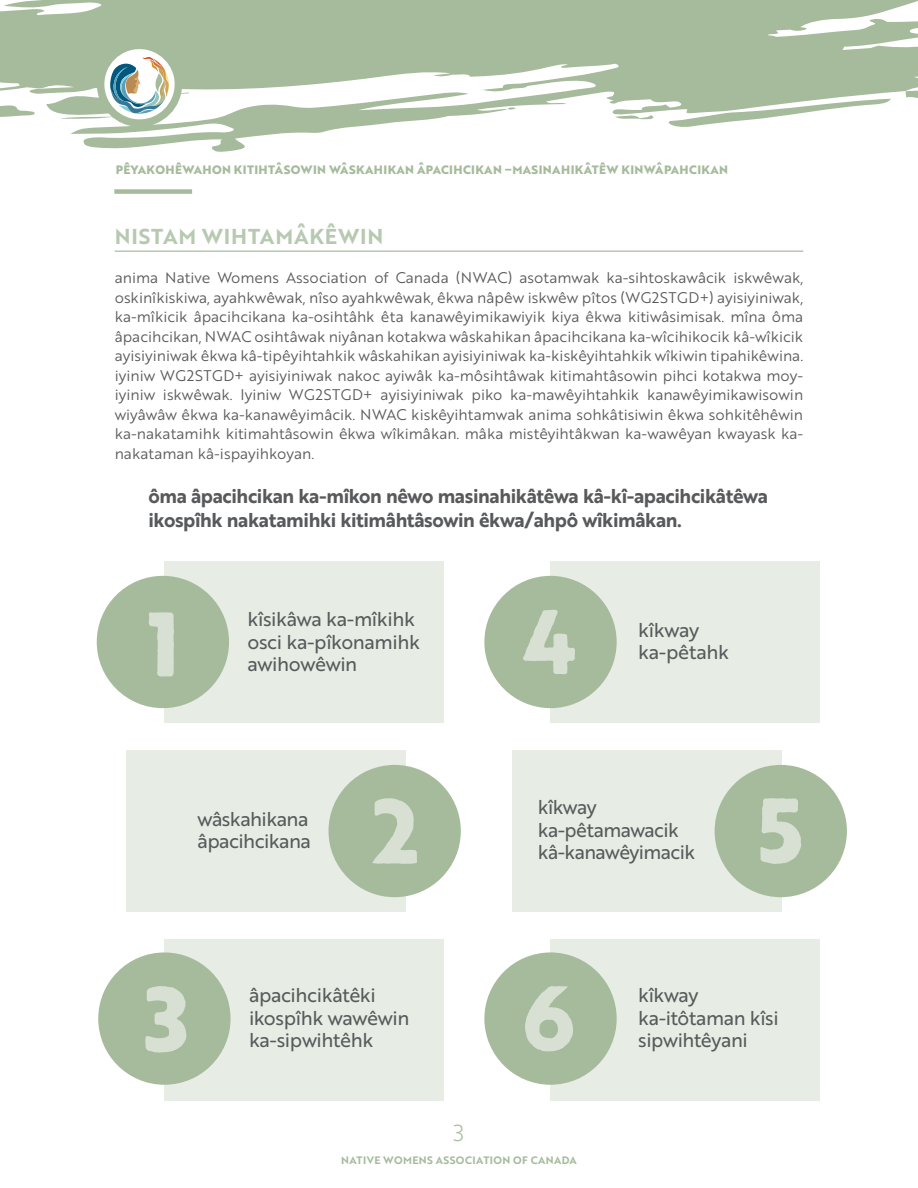
<style>
.page{position:relative;width:918px;height:1188px;background:#fff}
.page>*{position:absolute;margin:0;border:0;box-sizing:border-box;transform-origin:0 0}
.t1{font:22.5px "Brother 1816 Light";color:#a5bb9c}
.t2{font:21px "Brother 1816 Bold";letter-spacing:.04em;color:#b7c9b0}
.t3{font:19.5px/22.5px "Brother 1816 Regular";letter-spacing:-.02em;color:#58595b}
.t4{font:19.5px/24px "Brother 1816 Bold";letter-spacing:-.02em;color:#58595b}
.t5{font:15px/19.5px "Brother 1816 Book";color:#58595b;text-align:justify}
.t6{font:700 11.85px "Brother 1816 Extra";letter-spacing:.035em;color:#a5bb9c}
.t7{font:10.5px "Brother 1816 Bold";letter-spacing:.04em;color:#a5bb9c}
</style>
<div class="page">
<svg style="left:0;top:0;width:918px;height:152px;fill:#a5bb9c"></svg>
<svg style="left:181px;top:92px;width:8px;height:2px"></svg>
<svg style="left:615px;top:113px;width:39px;height:8px"></svg>
<svg style="left:508px;top:107px;width:8px;height:3px"></svg>
<svg style="left:101px;top:45px;width:77px;height:78px"></svg>
<div style="left:97px;top:42px;width:85px;height:85px;border:8px solid #a5bb9c;border-radius:50%"></div>
<div style="left:106px;top:51px;width:67px;height:66px;background:#fff;border-radius:50%"></div>
<svg style="left:46px;top:57px;width:123px;height:62px"></svg>
<div style="left:114px;top:189px;width:78px;height:5px;background:#a5bb9c"></div>
<div style="left:551px;top:939px;width:269px;height:162px;background:#e7ece4"></div>
<div style="left:164px;top:939px;width:280px;height:162px;background:#e7ece4"></div>
<div style="left:512px;top:750px;width:270px;height:162px;background:#e7ece4"></div>
<div style="left:126px;top:750px;width:280px;height:162px;background:#e7ece4"></div>
<div style="left:551px;top:561px;width:269px;height:162px;background:#e7ece4"></div>
<hr style="left:115px;top:250px;width:688px;height:2px;background:#b7c9b0">
<div style="left:484px;top:576px;width:133px;height:132px;background:#a5bb9c;border-radius:50%"></div>
<svg style="left:523px;top:610px;width:52px;height:64px"></svg>
<div style="left:715px;top:765px;width:132px;height:132px;background:#a5bb9c;border-radius:50%"></div>
<svg style="left:760px;top:798px;width:41px;height:66px"></svg>
<div style="left:484px;top:952px;width:133px;height:133px;background:#a5bb9c;border-radius:50%"></div>
<svg style="left:525px;top:986px;width:48px;height:65px"></svg>
<div style="left:329px;top:765px;width:132px;height:132px;background:#a5bb9c;border-radius:50%"></div>
<svg style="left:372px;top:798px;width:45px;height:66px"></svg>
<div style="left:98px;top:952px;width:133px;height:133px;background:#a5bb9c;border-radius:50%"></div>
<svg style="left:145px;top:986px;width:41px;height:67px"></svg>
<div style="left:164px;top:561px;width:280px;height:162px;background:#e7ece4"></div>
<div style="left:97px;top:576px;width:132px;height:132px;background:#a5bb9c;border-radius:50%"></div>
<svg style="left:149px;top:612px;width:25px;height:65px"></svg>
<p class="t6" style="left:116px;top:161px;width:614px">PÊYAKOHÊWAHON KITIHTÂSOWIN WÂSKAHIKAN ÂPACIHCIKAN –MASINAHIKÂTÊW KINWÂPAHCIKAN</p>
<h2 class="t2" style="left:115px;top:220px;width:270px">NISTAM WIHTAMÂKÊWIN</h2>
<p class="t5" style="left:115px;top:268px;width:690px">anima Native Womens Association of Canada (NWAC) asotamwak ka-sihtoskawâcik iskwêwak, oskinîkiskiwa, ayahkwêwak, nîso ayahkwêwak, êkwa nâpêw iskwêw pîtos (WG2STGD+) ayisiyiniwak, ka-mîkicik âpacihcikana ka-osihtâhk êta kanawêyimikawiyik kiya êkwa kitiwâsimisak. mîna ôma âpacihcikan, NWAC osihtâwak niyânan kotakwa wâskahikan âpacihcikana ka-wîcihikocik kâ-wîkicik ayisiyiniwak êkwa kâ-tipêyihtahkik wâskahikan ayisiyiniwak ka-kiskêyihtahkik wîkiwin tipahikêwina. iyiniw WG2STGD+ ayisiyiniwak nakoc ayiwâk ka-môsihtâwak kitimahtâsowin pihci kotakwa moy&shy;iyiniw iskwêwak. Iyiniw WG2STGD+ ayisiyiniwak piko ka-mawêyihtahkik kanawêyimikawisowin wiyâwâw êkwa ka-kanawêyimâcik. NWAC kiskêyihtamwak anima sohkâtisiwin êkwa sohkitêhêwin ka-nakatamihk kitimahtâsowin êkwa wîkimâkan. mâka mistêyihtâkwan ka-wawêyan kwayask ka&shy;nakataman kâ-ispayihkoyan.</p>
<h3 class="t4" style="left:148px;top:484px;width:621px">ôma âpacihcikan ka-mîkon nêwo masinahikâtêwa kâ-kî-apacihcikâtêwa ikospîhk nakatamihki kitimâhtâsowin êkwa/ahpô wîkimâkan.</h3>
<h3 class="t3" style="left:248px;top:607px;width:174px">kîsikâwa ka-mîkihk osci ka-pîkonamihk awihowêwin</h3>
<h3 class="t3" style="left:198px;top:807px;width:115px">wâskahikana âpacihcikana</h3>
<h3 class="t3" style="left:249px;top:983px;width:162px">âpacihcikâtêki ikospîhk wawêwin ka-sipwihtêhk</h3>
<h3 class="t3" style="left:638px;top:618px;width:92px">kîkway ka-pêtahk</h3>
<h3 class="t3" style="left:538px;top:795px;width:159px">kîkway ka-pêtamawacik kâ-kanawêyimacik</h3>
<h3 class="t3" style="left:638px;top:983px;width:142px">kîkway ka-itôtaman kîsi sipwihtêyani</h3>
<h1 class="t1" style="left:454px;top:1116px;width:12px">3</h1>
<p class="t7" style="left:341px;top:1152px;width:237px">NATIVE WOMENS ASSOCIATION OF CANADA</p>
</div>
